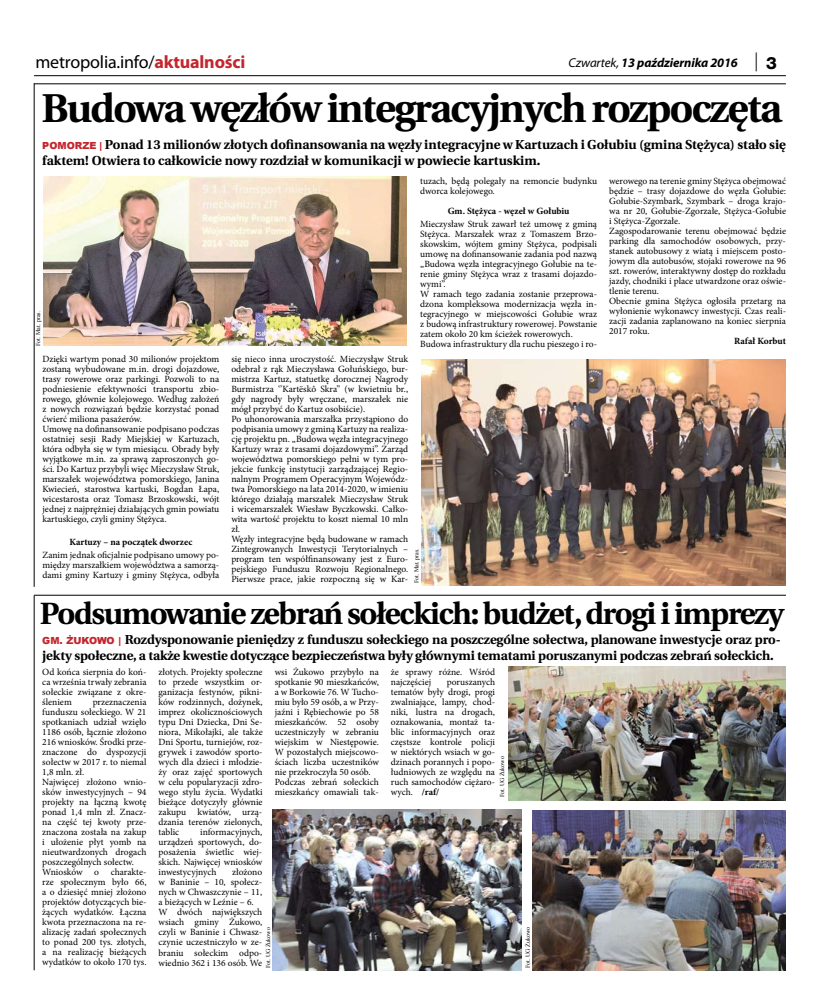
<style>
.page{position:relative;width:820px;height:993px;background:#fff}
.page>*{position:absolute;margin:0;border:0;box-sizing:border-box;transform-origin:0 0}
.t1{font:700 40.2px "Heuristica";letter-spacing:-.04em;color:#000}
.t2{font:700 30.7px "Heuristica";letter-spacing:-.04em;color:#000}
.t3{font:18px "Myriad Pro";letter-spacing:-.01em;color:#000}
.t4{font:700 13px/15.6px "Heuristica";letter-spacing:-.01em;color:#000}
.t5{font:italic 700 12.9px "Myriad Pro";letter-spacing:-.01em;color:#000}
.t6{font:9.5px/10px "Minion Pro";color:#000}
.t7{font:700 9.5px "Minion Pro";color:#000}
.t8{font:6px "Times New Roman";color:#000}
.s1{font-weight:700;color:#c4262d}
.s2{font-weight:400}
.s3{font-family:"Sylfaen";font-weight:400;font-style:normal;font-size:18px}
.s4{font-family:"Helvetica Neue LT Com";font-weight:800;font-style:normal;font-size:17px}
.s5{font-family:"Arial";font-weight:900;font-size:9.8px;color:#c4262d}
.s6{font-weight:700}
</style>
<div class="page">
<hr style="left:34px;top:75px;width:751px;height:1px;background:#000">
<hr style="left:34px;top:83px;width:1px;height:503px;background:#000">
<hr style="left:34px;top:595px;width:1px;height:374px;background:#000">
<hr style="left:34px;top:84px;width:751px;height:1px;background:#000">
<hr style="left:34px;top:595px;width:751px;height:1px;background:#000">
<img style="left:421px;top:359px;width:364px;height:226px">
<img style="left:43px;top:176px;width:363px;height:169px">
<img style="left:508px;top:666px;width:277px;height:133px">
<img style="left:272px;top:809px;width:249px;height:160px">
<img style="left:532px;top:810px;width:253px;height:159px">
<h3 class="t3" style="left:35px;top:51px;width:211px">metropolia.info/<span class="s1">aktualności</span></h3>
<h3 class="t5" style="left:568px;top:54px;width:210px"><span class="s2">Czwartek,</span> 13 października 2016 <span class="s3">|</span> <span class="s4">3</span></h3>
<h1 class="t1" style="left:42px;top:76px;width:741px">Budowa węzłów integracyjnych rozpoczęta</h1>
<h3 class="t4" style="left:42px;top:136px;width:744px"><span class="s5">POMORZE |</span> Ponad 13 milionów złotych dofinansowania na węzły integracyjne w Kartuzach i Gołubiu (gmina Stężyca) stało się faktem! Otwiera to całkowicie nowy rozdział w komunikacji w powiecie kartuskim.</h3>
<p class="t8" style="left:34px;top:346px;width:37px;rotate:-90deg">Fot. Mat. pras.</p>
<p class="t6" style="left:42px;top:354px;width:178px">Dzięki wartym ponad 30 milionów projektom zostaną wybudowane m.in. drogi dojazdowe, trasy rowerowe oraz parkingi. Pozwoli to na podniesienie efektywności transportu zbio&shy;rowego, głównie kolejowego. Według założeń z nowych rozwiązań będzie korzystać ponad ćwierć miliona pasażerów.<br>Umowę na dofinansowanie podpisano podczas ostatniej sesji Rady Miejskiej w Kartuzach, która odbyła się w tym miesiącu. Obrady były wyjątkowe m.in. za sprawą zaproszonych go&shy;ści. Do Kartuz przybyli więc Mieczysław Struk, marszałek województwa pomorskiego, Janina Kwiecień, starostwa kartuski, Bogdan Łapa, wicestarosta oraz Tomasz Brzoskowski, wójt jednej z najprężniej działających gmin powiatu kartuskiego, czyli gminy Stężyca.</p>
<p class="t7" style="left:69px;top:535px;width:124px">Kartuzy – na początek dworzec</p>
<p class="t6" style="left:42px;top:549px;width:178px;text-align:justify">Zanim jednak oficjalnie podpisano umowy po&shy;między marszałkiem województwa a samorzą&shy;dami gminy Kartuzy i gminy Stężyca, odbyła</p>
<p class="t6" style="left:420px;top:176px;width:178px">tuzach, będą polegały na remoncie budynku dworca kolejowego.</p>
<p class="t7" style="left:447px;top:204px;width:123px">Gm. Stężyca - węzeł w Gołubiu</p>
<p class="t6" style="left:420px;top:218px;width:178px">Mieczysław Struk zawarł też umowę z gminą Stężyca. Marszałek wraz z Tomaszem Brzo&shy;skowskim, wójtem gminy Stężyca, podpisali umowę na dofinansowanie zadania pod nazwą „Budowa węzła integracyjnego Gołubie na te&shy;renie gminy Stężyca wraz z trasami dojazdo&shy;wymi”.<br>W ramach tego zadania zostanie przeprowa&shy;dzona kompleksowa modernizacja węzła in&shy;tegracyjnego w miejscowości Gołubie wraz z budową infrastruktury rowerowej. Powstanie zatem około 20 km ścieżek rowerowych.<br>Budowa infrastruktury dla ruchu pieszego i ro-</p>
<p class="t6" style="left:231px;top:354px;width:178px">się nieco inna uroczystość. Mieczysłąw Struk odebrał z rąk Mieczysława Gołuńskiego, bur&shy;mistrza Kartuz, statuetkę dorocznej Nagrody Burmistrza ‘’Kartëskô Skra’’ (w kwietniu br., gdy nagrody były wręczane, marszałek nie mógł przybyć do Kartuz osobiście).<br>Po uhonorowania marszałka przystąpiono do podpisania umowy z gminą Kartuzy na realiza&shy;cję projektu pn. „Budowa węzła integracyjnego Kartuzy wraz z trasami dojazdowymi”. Zarząd województwa pomorskiego pełni w tym pro&shy;jekcie funkcję instytucji zarządzającej Regio&shy;nalnym Programem Operacyjnym Wojewódz&shy;twa Pomorskiego na lata 2014-2020, w imieniu którego działają marszałek Mieczysław Struk i wicemarszałek Wiesław Byczkowski. Całko&shy;wita wartość projektu to koszt niemal 10 mln zł.<br>Węzły integracyjne będą budowane w ramach Zintegrowanych Inwestycji Terytorialnych – program ten współfinansowany jest z Euro&shy;pejskiego Funduszu Rozwoju Regionalnego.<br>Pierwsze prace, jakie rozpoczną się w Kar-</p>
<p class="t8" style="left:412px;top:583px;width:37px;rotate:-90deg">Fot. Mat. pras.</p>
<p class="t6" style="left:609px;top:176px;width:178px">werowego na terenie gminy Stężyca obejmować będzie – trasy dojazdowe do węzła Gołubie:<br>Gołubie-Szymbark, Szymbark – droga krajo&shy;wa nr 20, Gołubie-Zgorzałe, Stężyca-Gołubie i Stężyca-Zgorzałe.<br>Zagospodarowanie terenu obejmować będzie parking dla samochodów osobowych, przy&shy;stanek autobusowy z wiatą i miejscem posto&shy;jowym dla autobusów, stojaki rowerowe na 96 szt. rowerów, interaktywny dostęp do rozkładu jazdy, chodniki i place utwardzone oraz oświe&shy;tlenie terenu.<br>Obecnie gmina Stężyca ogłosiła przetarg na wyłonienie wykonawcy inwestycji. Czas reali&shy;zacji zadania zaplanowano na koniec sierpnia 2017 roku.</p>
<p class="t7" style="left:733px;top:334px;width:53px">Rafał Korbut</p>
<h2 class="t2" style="left:40px;top:588px;width:745px">Podsumowanie zebrań sołeckich: budżet, drogi i imprezy</h2>
<p class="t4" style="left:42px;top:631px;width:739px"><span class="s5">GM. ŻUKOWO |</span> Rozdysponowanie pieniędzy z funduszu sołeckiego na poszczególne sołectwa, planowane inwestycje oraz pro&shy;jekty społeczne, a także kwestie dotyczące bezpieczeństwa były głównymi tematami poruszanymi podczas zebrań sołeckich.</p>
<p class="t6" style="left:42px;top:666px;width:106px;text-align:justify">Od końca sierpnia do koń&shy;ca września trwały zebrania sołeckie związane z okre&shy;śleniem</p>
<p class="t6" style="left:274px;top:667px;width:106px">wsi Żukowo przybyło na spotkanie 90 mieszkańców, a w Borkowie 76. W Tucho&shy;miu było 59 osób, a w Przy&shy;jaźni i Rębiechowie po 58 mieszkańców. 52 osoby uczestniczyły w zebraniu wiejskim w Niestępowie.<br>W pozostałych miejscowo&shy;ściach liczba uczestników nie przekroczyła 50 osób.<br>Podczas zebrań sołeckich mieszkańcy omawiali tak-</p>
<p class="t6" style="left:391px;top:667px;width:106px">że sprawy różne. Wśród najczęściej</p>
<p class="t6" style="left:158px;top:667px;width:106px;text-align:justify">złotych. Projekty społeczne to przede wszystkim or&shy;ganizacja festynów, pikni&shy;ków rodzinnych, dożynek, imprez okolicznościowych typu Dni Dziecka, Dni Se&shy;niora, Mikołajki, ale także Dni Sportu, turniejów, roz&shy;grywek i zawodów sporto&shy;wych dla dzieci i młodzie&shy;ży oraz zajęć sportowych w celu popularyzacji zdro&shy;wego stylu życia. Wydatki bieżące dotyczyły głównie zakupu kwiatów, urzą&shy;dzania terenów zielonych, tablic</p>
<p class="t6" style="left:391px;top:677px;width:106px;text-align:justify;text-indent:56px">poruszanych tematów były drogi, progi zwalniające, lampy, chod&shy;niki, lustra na drogach, oznakowania, montaż ta&shy;blic informacyjnych oraz częstsze kontrole policji w niektórych wsiach w go&shy;dzinach porannych i popo&shy;łudniowych ze względu na ruch samochodów ciężaro&shy;wych. <span class="s6">/raf/</span></p>
<p class="t6" style="left:42px;top:696px;width:106px;text-indent:50px">przeznaczenia funduszu sołeckiego. W 21 spotkaniach udział wzięło<br>1186 osób, łącznie złożono<br>216 wniosków. Środki prze&shy;znaczone do dyspozycji sołectw w 2017 r. to niemal<br>1,8 mln. zł.<br>Najwięcej złożono wnio&shy;sków inwestycyjnych – 94 projekty na łączną kwotę ponad 1,4 mln zł. Znacz&shy;na część tej kwoty prze&shy;znaczona została na zakup i ułożenie płyt yomb na nieutwardzonych drogach poszczególnych sołectw.<br>Wniosków o charakte&shy;rze społecznym było 66, a o dziesięć mniej złożono projektów dotyczących bie&shy;żących wydatków. Łączna kwota przeznaczona na re&shy;alizację zadań społecznych to ponad 200 tys. złotych, a na realizację bieżących wydatków to około 170 tys.</p>
<p class="t8" style="left:498px;top:797px;width:43px;rotate:-90deg">Fot. UG Żukowo</p>
<p class="t6" style="left:158px;top:827px;width:105px;text-align:justify;text-indent:42px">informacyjnych, urządzeń sportowych, do&shy;posażenia świetlic wiej&shy;skich. Najwięcej wniosków inwestycyjnych</p>
<p class="t6" style="left:158px;top:867px;width:105px;text-indent:74px">złożono w Baninie – 10, społecz&shy;nych w Chwaszczynie – 11, a bieżących w Leźnie – 6.<br>W dwóch największych wsiach gminy Żukowo, czyli w Baninie i Chwasz&shy;czynie uczestniczyło w ze&shy;braniu sołeckim odpo&shy;wiednio 362 i 136 osób. We</p>
<p class="t8" style="left:264px;top:968px;width:43px;rotate:-90deg">Fot. UG Żukowo</p>
<p class="t8" style="left:523px;top:967px;width:43px;rotate:-90deg">Fot. UG Żukowo</p>
</div>
